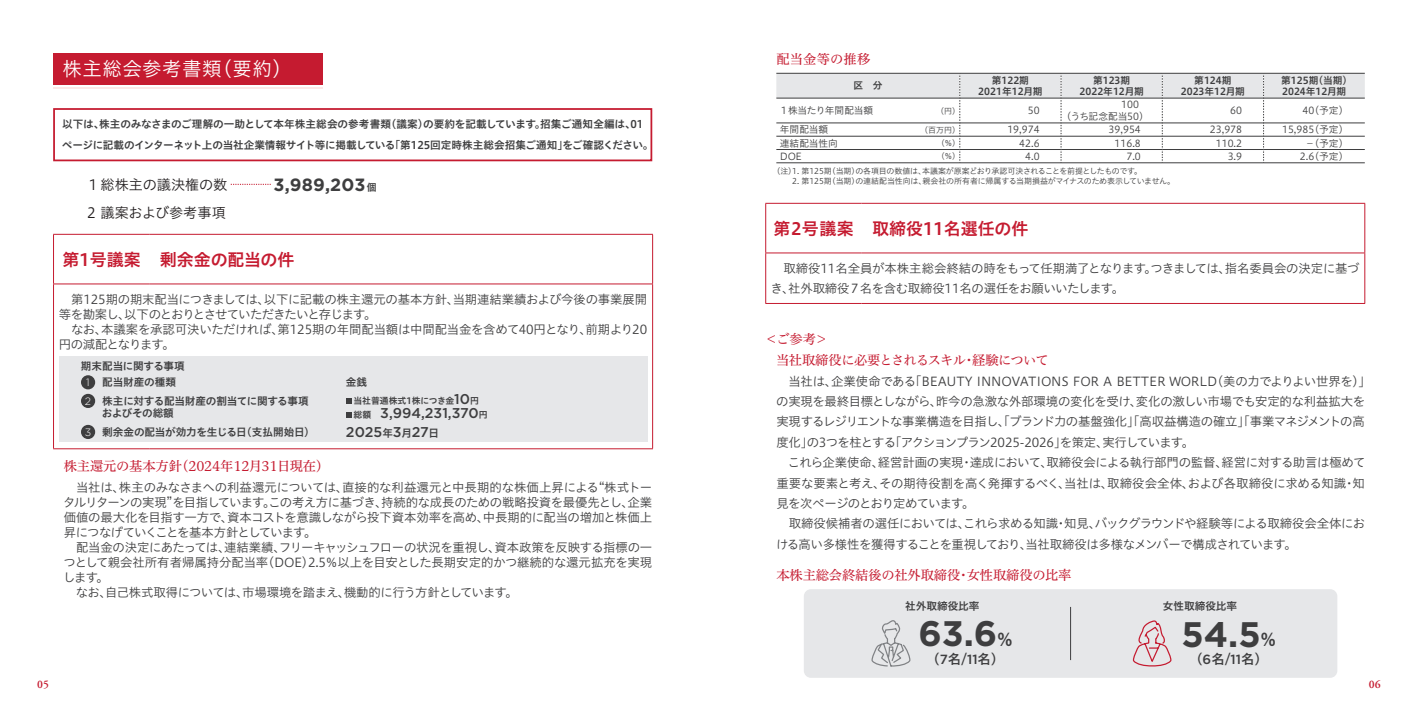
<style>
.page{position:relative;width:1418px;height:709px;background:#fff}
.page>*{position:absolute;margin:0;border:0;box-sizing:border-box;transform-origin:0 0}
.t1{font:700 35.38px "Gotham";color:#3e3e3f}
.t2{font:19.5px "Hiragino UD Sans Std N W3";letter-spacing:.025em;color:#fff}
.t3{font:700 17.75px "Gotham";letter-spacing:.01em;color:#3e3e3f}
.t4{font:17px "Hiragino UD Sans Std N W6";color:#c51b30}
.t5{font:500 14.12px "Gotham";color:#3e3e3f}
.t6{font:14.12px "Hiragino UD Sans Std N W3";color:#231f20}
.t7{font:13.25px "Hiragino UD Serif Std N W4";letter-spacing:-.01em;color:#c51b30}
.t8{font:13.25px "Hiragino UD Serif Std N W4";letter-spacing:-.06em;color:#c51b30}
.t9{font:13.25px "Hiragino UD Sans Std N W6";color:#3e3e3f}
.t10{font:13.25px "Hiragino UD Serif Std N W4";letter-spacing:.01em;color:#c51b30}
.t11{font:12.38px/15px "Hiragino UD Sans Std N W3";letter-spacing:-.03em;color:#3e3e3f}
.t12{font:600 11.5px "Adobe Garamond Pro";color:#c51b30}
.t13{font:10.62px/21.2px "Hiragino UD Sans Std N W6";letter-spacing:-.015em;color:#3e3e3f}
.t14{font:300 10.62px "Gotham";color:#fff}
.t15{font:9.75px/11.5px "Hiragino UD Sans Std N W3";color:#3e3e3f}
.t16{font:9.75px/11.5px "Hiragino UD Sans Std N W6";color:#3e3e3f;text-align:center}
.t17{font:9.75px "Hiragino UD Sans Std N W3";letter-spacing:-.02em;color:#3e3e3f}
.t18{font:8.88px "Hiragino UD Sans Std N W6";color:#3e3e3f}
.t19{font:8px "Hiragino UD Sans Std N W3";letter-spacing:-.02em;color:#3e3e3f}
.s1{font-family:"Hiragino UD Sans Std N W6";font-weight:400;font-size:9.88px}
.s2{font-family:"Gotham";font-weight:300;color:#fff}
.s3{font-family:"Gotham";font-weight:500;font-size:14.12px}
.s4{font-family:"Hiragino UD Sans Std N W6";font-weight:400;font-size:8.88px}
.s5{font-family:"Hiragino UD Sans Std N W6";font-weight:400;font-size:10.62px}
.s6{font-family:"Hiragino UD Sans Std N W6";font-weight:400;font-size:17.75px}
.s7{font-family:"Gotham";font-weight:500}
</style>
<div class="page">
<div style="left:54px;top:53px;width:269px;height:32px;background:#c51b30"></div>
<hr style="left:54px;top:87px;width:269px;height:2px;background:#fde8e7">
<div style="left:53px;top:108px;width:599px;height:53px;border:2px solid #c51b30"></div>
<svg style="left:231px;top:184px;width:40px;height:1px"></svg>
<hr style="left:53px;top:284px;width:1px;height:164px;background:#c51b30">
<hr style="left:652px;top:284px;width:1px;height:164px;background:#c51b30">
<hr style="left:53px;top:448px;width:96px;height:1px;background:#c51b30">
<hr style="left:149px;top:448px;width:504px;height:1px;background:#c51b30">
<hr style="left:149px;top:234px;width:504px;height:1px;background:#c51b30">
<hr style="left:652px;top:235px;width:1px;height:48px;background:#c51b30">
<hr style="left:149px;top:283px;width:504px;height:1px;background:#c51b30">
<hr style="left:53px;top:234px;width:96px;height:1px;background:#c51b30">
<hr style="left:53px;top:235px;width:1px;height:48px;background:#c51b30">
<hr style="left:53px;top:283px;width:96px;height:1px;background:#c51b30">
<div style="left:59px;top:356px;width:588px;height:85px;background:#e6e7e9"></div>
<div style="left:81px;top:425px;width:14px;height:14px;background:#3e3e3f;border-radius:50%"></div>
<div style="left:81px;top:394px;width:14px;height:14px;background:#3e3e3f;border-radius:50%"></div>
<svg style="left:346px;top:398px;width:5px;height:5px"></svg>
<svg style="left:346px;top:412px;width:5px;height:6px"></svg>
<div style="left:81px;top:375px;width:14px;height:14px;background:#3e3e3f;border-radius:50%"></div>
<hr style="left:776px;top:163px;width:183px;height:1px;background:#3e3e3f">
<hr style="left:959px;top:163px;width:102px;height:1px;background:#3e3e3f">
<hr style="left:1061px;top:163px;width:101px;height:1px;background:#3e3e3f">
<hr style="left:1162px;top:163px;width:101px;height:1px;background:#3e3e3f">
<hr style="left:1263px;top:163px;width:101px;height:1px;background:#3e3e3f">
<svg style="left:776px;top:73px;width:588px;height:90px"></svg>
<div style="left:803px;top:589px;width:534px;height:88px;background:#e6e7e9;border-radius:7px"></div>
<svg style="left:1132px;top:620px;width:41px;height:58px"></svg>
<svg style="left:871px;top:620px;width:40px;height:47px"></svg>
<hr style="left:1070px;top:607px;width:1px;height:53px;background:#3e3e3f">
<hr style="left:765px;top:253px;width:1px;height:50px;background:#c51b30">
<hr style="left:1364px;top:253px;width:1px;height:50px;background:#c51b30">
<hr style="left:765px;top:303px;width:96px;height:1px;background:#c51b30">
<hr style="left:861px;top:303px;width:504px;height:1px;background:#c51b30">
<hr style="left:861px;top:203px;width:504px;height:1px;background:#c51b30">
<hr style="left:1364px;top:204px;width:1px;height:48px;background:#c51b30">
<hr style="left:861px;top:252px;width:504px;height:1px;background:#c51b30">
<hr style="left:765px;top:203px;width:96px;height:1px;background:#c51b30">
<hr style="left:765px;top:204px;width:1px;height:48px;background:#c51b30">
<hr style="left:765px;top:252px;width:96px;height:1px;background:#c51b30">
<h2 class="t2" style="left:62px;top:54px;width:231px">株主総会参考書類（要約）</h2>
<p class="t13" style="left:62px;top:113px;width:593px">以下は、株主のみなさまのご理解の一助として本年株主総会の参考書類（議案）の要約を記載しています。招集ご通知全編は、01ページに記載のインターネット上の当社企業情報サイト等に掲載している「第125回定時株主総会招集ご通知」をご確認ください。</p>
<p class="t6" style="left:86px;top:174px;width:143px">１総株主の議決権の数</p>
<h3 class="t3" style="left:273px;top:174px;width:105px">3,989,203<span class="s1">個</span></h3>
<p class="t6" style="left:87px;top:202px;width:140px">2 議案および参考事項</p>
<h3 class="t4" style="left:62px;top:246px;width:233px">第1号議案 剰余金の配当の件</h3>
<p class="t11" style="left:59px;top:291px;width:590px">　第125期の期末配当につきましては、以下に記載の株主還元の基本方針、当期連結業績および今後の事業展開等を勘案し、以下のとおりとさせていただきたいと存じます。<br>　なお、本議案を承認可決いただければ、第125期の年間配当額は中間配当金を含めて40円となり、前期より20円の減配となります。</p>
<p class="t13" style="left:81px;top:355px;width:105px">期末配当に関する事項</p>
<p class="t13" style="left:86px;top:371px;width:91px"><span class="s2">1</span> 配当財産の種類</p>
<p class="t13" style="left:346px;top:371px;width:23px">金銭</p>
<p class="t14" style="left:85px;top:394px;width:8px">2</p>
<p class="t18" style="left:353px;top:394px;width:127px">当社普通株式1株につき金<span class="s3">10</span>円</p>
<p class="t5" style="left:353px;top:404px;width:135px"><span class="s4">総額　</span>3,994,231,370<span class="s4">円</span></p>
<p class="t13" style="left:102px;top:394px;width:208px;line-height:12.4px">株主に対する配当財産の割当てに関する事項およびその総額</p>
<p class="t13" style="left:85px;top:421px;width:231px"><span class="s2">3</span> 剰余金の配当が効力を生じる日（支払開始日）</p>
<p class="t5" style="left:346px;top:422px;width:95px">2025<span class="s5">年</span>3<span class="s5">月</span>27<span class="s5">日</span></p>
<p class="t7" style="left:64px;top:456px;width:267px">株主還元の基本方針（2024年12月31日現在）</p>
<p class="t11" style="left:63px;top:479px;width:590px">　当社は、株主のみなさまへの利益還元については、直接的な利益還元と中長期的な株価上昇による“株式トータルリターンの実現”を目指しています。この考え方に基づき、持続的な成長のための戦略投資を最優先とし、企業価値の最大化を目指す一方で、資本コストを意識しながら投下資本効率を高め、中長期的に配当の増加と株価上昇につなげていくことを基本方針としています。<br>　配当金の決定にあたっては、連結業績、フリーキャッシュフローの状況を重視し、資本政策を反映する指標の一つとして親会社所有者帰属持分配当率（DOE）2.5％以上を目安とした長期安定的かつ継続的な還元拡充を実現します。<br>　なお、自己株式取得については、市場環境を踏まえ、機動的に行う方針としています。</p>
<p class="t10" style="left:776px;top:49px;width:96px">配当金等の推移</p>
<p class="t16" style="left:853px;top:79px;width:31px">区　分</p>
<p class="t16" style="left:978px;top:74px;width:66px">第122期<br>2021年12月期</p>
<p class="t16" style="left:1079px;top:74px;width:66px">第123期<br>2022年12月期</p>
<p class="t16" style="left:1180px;top:74px;width:66px">第124期<br>2023年12月期</p>
<p class="t16" style="left:1281px;top:74px;width:72px;text-align:left">第125期（当期）<br>2024年12月期</p>
<p class="t17" style="left:779px;top:103px;width:96px">１株当たり年間配当額</p>
<p class="t19" style="left:936px;top:104px;width:25px">（円）</p>
<p class="t15" style="left:1027px;top:104px;width:13px">50</p>
<p class="t15" style="left:1061px;top:98px;width:89px;text-indent:60px">100（うち記念配当50）</p>
<p class="t15" style="left:1230px;top:104px;width:13px">60</p>
<p class="t15" style="left:1302px;top:104px;width:47px">40（予定）</p>
<p class="t15" style="left:780px;top:123px;width:50px">年間配当額</p>
<p class="t19" style="left:920px;top:123px;width:41px">（百万円）</p>
<p class="t15" style="left:1007px;top:123px;width:34px">19,974</p>
<p class="t15" style="left:1108px;top:123px;width:34px">39,954</p>
<p class="t15" style="left:1209px;top:123px;width:34px">23,978</p>
<p class="t15" style="left:1281px;top:123px;width:68px">15,985（予定）</p>
<p class="t15" style="left:780px;top:137px;width:60px">連結配当性向</p>
<p class="t19" style="left:936px;top:137px;width:25px">（％）</p>
<p class="t15" style="left:1019px;top:137px;width:22px">42.6</p>
<p class="t15" style="left:1114px;top:137px;width:28px">116.8</p>
<p class="t15" style="left:1215px;top:137px;width:28px">110.2</p>
<p class="t15" style="left:1304px;top:137px;width:45px">－（予定）</p>
<p class="t15" style="left:780px;top:150px;width:24px">DOE</p>
<p class="t19" style="left:936px;top:150px;width:25px">（％）</p>
<p class="t15" style="left:1025px;top:150px;width:16px">4.0</p>
<p class="t15" style="left:1126px;top:150px;width:16px">7.0</p>
<p class="t15" style="left:1227px;top:150px;width:16px">3.9</p>
<p class="t15" style="left:1299px;top:150px;width:50px">2.6（予定）</p>
<p class="t19" style="left:772px;top:164px;width:371px">（注）1. 第125期（当期）の各項目の数値は、本議案が原案どおり承認可決されることを前提としたものです。</p>
<p class="t19" style="left:792px;top:175px;width:384px">2. 第125期（当期）の連結配当性向は、親会社の所有者に帰属する当期損益がマイナスのため表示していません。</p>
<h3 class="t4" style="left:773px;top:215px;width:256px">第2号議案 取締役11名選任の件</h3>
<p class="t11" style="left:770px;top:257px;width:590px;line-height:20.4px">　取締役11名全員が本株主総会終結の時をもって任期満了となります。つきましては、指名委員会の決定に基づき、社外取締役７名を含む取締役11名の選任をお願いいたします。</p>
<p class="t7" style="left:764px;top:329px;width:65px">＜ご参考＞</p>
<p class="t8" style="left:776px;top:350px;width:274px">当社取締役に必要とされるスキル・経験について</p>
<p class="t11" style="left:776px;top:370px;width:596px;line-height:20.4px">　当社は、企業使命である「BEAUTY INNOVATIONS FOR A BETTER WORLD（美の力でよりよい世界を）」の実現を最終目標としながら、昨今の急激な外部環境の変化を受け、変化の激しい市場でも安定的な利益拡大を実現するレジリエントな事業構造を目指し、「ブランド力の基盤強化」「高収益構造の確立」「事業マネジメントの高度化」の3つを柱とする「アクションプラン2025-2026」を策定、実行しています。<br>　これら企業使命、経営計画の実現・達成において、取締役会による執行部門の監督、経営に対する助言は極めて重要な要素と考え、その期待役割を高く発揮するべく、当社は、取締役会全体、および各取締役に求める知識・知見を次ページのとおり定めています。<br>　取締役候補者の選任においては、これら求める知識・知見、バックグラウンドや経験等による取締役会全体における高い多様性を獲得することを重視しており、当社取締役は多様なメンバーで構成されています。</p>
<p class="t7" style="left:776px;top:564px;width:297px">本株主総会終結後の社外取締役・女性取締役の比率</p>
<p class="t13" style="left:905px;top:594px;width:76px">社外取締役比率</p>
<p class="t13" style="left:1162px;top:594px;width:76px">女性取締役比率</p>
<h1 class="t1" style="left:918px;top:613px;width:95px">63.6<span class="s6">%</span></h1>
<p class="t9" style="left:926px;top:649px;width:79px">（<span class="s7">7</span>名/<span class="s7">11</span>名）</p>
<h1 class="t1" style="left:1181px;top:613px;width:96px">54.5<span class="s6">%</span></h1>
<p class="t9" style="left:1189px;top:649px;width:80px">（<span class="s7">6</span>名/<span class="s7">11</span>名）</p>
<p class="t12" style="left:37px;top:677px;width:13px">05</p>
<p class="t12" style="left:1368px;top:677px;width:13px">06</p>
</div>
